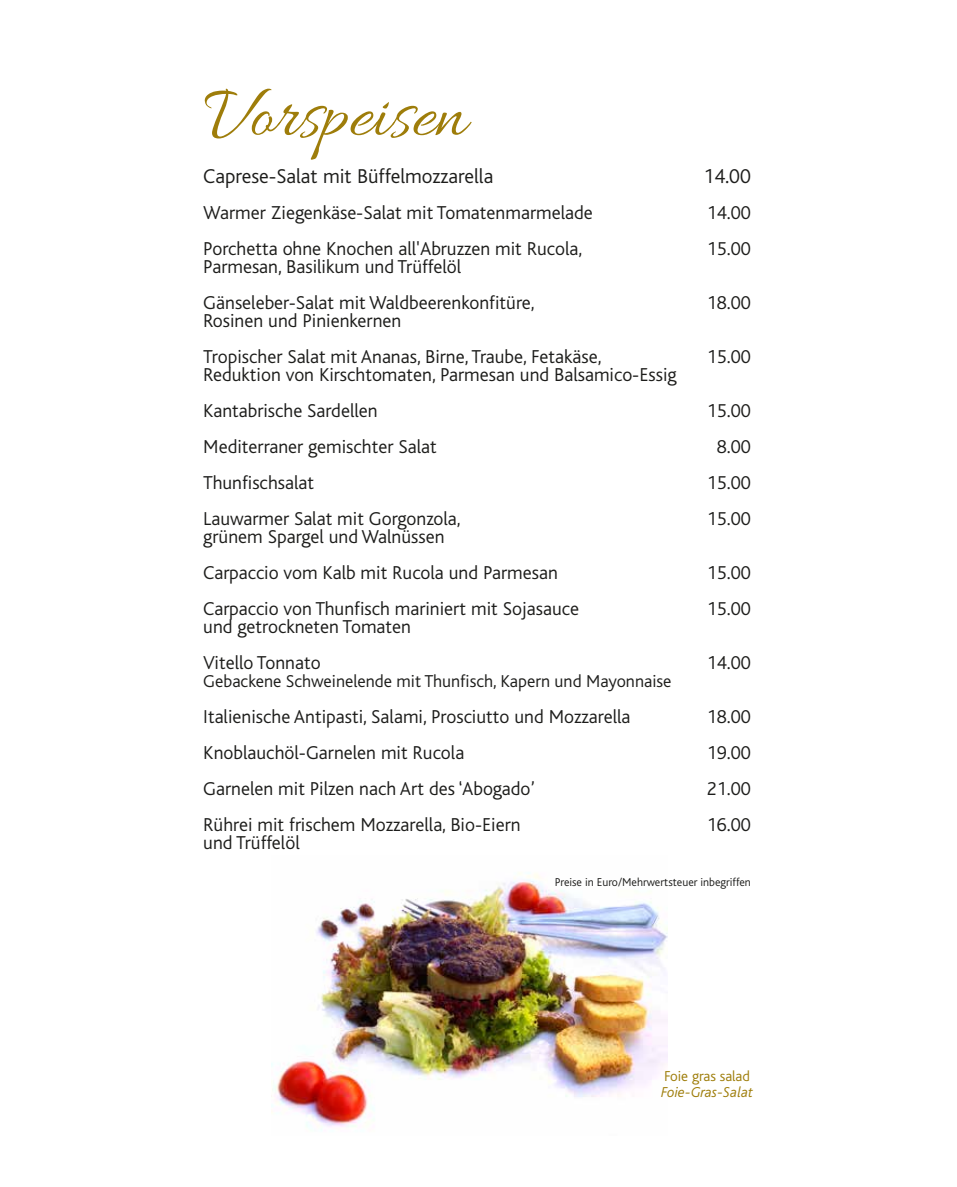
<style>
.page{position:relative;width:957px;height:1187px;background:#fff}
.page>*{position:absolute;margin:0;border:0;box-sizing:border-box;transform-origin:0 0}
.t1{font:74.85px "Allura";color:#9e7d0a}
.t2{font:300 21px "Bliss";color:#1d1d1b}
.t3{font:300 19.5px/36px "Bliss";color:#1d1d1b}
.t4{font:300 18px "Bliss";color:#1d1d1b}
.t5{font:italic 300 15px "Bliss";color:#9e7d0a}
.t6{font:300 15px "Bliss";color:#9e7d0a}
.t7{font:300 11.85px "Bliss";color:#1d1d1b}
</style>
<div class="page">
<img style="left:271px;top:873px;width:396px;height:258px">
<h1 class="t1" style="left:203px;top:73px;width:265px">Vorspeisen</h1>
<p class="t2" style="left:203px;top:165px;width:291px">Caprese-Salat mit Büffelmozzarella</p>
<p class="t2" style="left:703px;top:165px;width:49px">14.00</p>
<p class="t3" style="left:203px;top:195px;width:391px">Warmer Ziegenkäse-Salat mit Tomatenmarmelade</p>
<p class="t3" style="left:707px;top:195px;width:46px">14.00</p>
<p class="t3" style="left:203px;top:231px;width:380px">Porchetta ohne Knochen all'Abruzzen mit Rucola,</p>
<p class="t3" style="left:707px;top:231px;width:46px">15.00</p>
<p class="t3" style="left:203px;top:249px;width:333px">Parmesan, Basilikum und Trüffelöl<br>Gänseleber-Salat mit Waldbeerenkonfitüre,</p>
<p class="t3" style="left:707px;top:285px;width:46px">18.00</p>
<p class="t3" style="left:203px;top:303px;width:400px">Rosinen und Pinienkernen<br>Tropischer Salat mit Ananas, Birne, Traube, Fetakäse,</p>
<p class="t3" style="left:707px;top:339px;width:46px">15.00</p>
<p class="t3" style="left:203px;top:357px;width:475px">Reduktion von Kirschtomaten, Parmesan und Balsamico-Essig<br>Kantabrische Sardellen</p>
<p class="t3" style="left:707px;top:393px;width:46px">15.00</p>
<p class="t3" style="left:203px;top:429px;width:235px">Mediterraner gemischter Salat</p>
<p class="t3" style="left:717px;top:429px;width:35px">8.00</p>
<p class="t3" style="left:203px;top:465px;width:112px">Thunfischsalat</p>
<p class="t3" style="left:707px;top:465px;width:46px">15.00</p>
<p class="t3" style="left:203px;top:501px;width:259px">Lauwarmer Salat mit Gorgonzola,</p>
<p class="t3" style="left:707px;top:501px;width:46px">15.00</p>
<p class="t3" style="left:203px;top:519px;width:356px">grünem Spargel und Walnüssen<br>Carpaccio vom Kalb mit Rucola und Parmesan</p>
<p class="t3" style="left:707px;top:555px;width:46px">15.00</p>
<p class="t3" style="left:203px;top:591px;width:377px">Carpaccio von Thunfisch mariniert mit Sojasauce</p>
<p class="t3" style="left:707px;top:591px;width:46px">15.00</p>
<p class="t3" style="left:203px;top:609px;width:209px">und getrockneten Tomaten<br>Vitello Tonnato</p>
<p class="t3" style="left:707px;top:645px;width:46px">14.00</p>
<p class="t4" style="left:203px;top:671px;width:470px">Gebackene Schweinelende mit Thunfisch, Kapern und Mayonnaise</p>
<p class="t3" style="left:203px;top:699px;width:429px">Italienische Antipasti, Salami, Prosciutto und Mozzarella</p>
<p class="t3" style="left:707px;top:699px;width:46px">18.00</p>
<p class="t3" style="left:203px;top:735px;width:262px">Knoblauchöl-Garnelen mit Rucola</p>
<p class="t3" style="left:707px;top:735px;width:46px">19.00</p>
<p class="t3" style="left:203px;top:771px;width:333px">Garnelen mit Pilzen nach Art des ‘Abogado’</p>
<p class="t3" style="left:707px;top:771px;width:46px">21.00</p>
<p class="t3" style="left:203px;top:807px;width:319px">Rührei mit frischem Mozzarella, Bio-Eiern</p>
<p class="t3" style="left:707px;top:807px;width:46px">16.00</p>
<p class="t3" style="left:203px;top:825px;width:98px">und Trüffelöl</p>
<p class="t7" style="left:555px;top:875px;width:198px">Preise in Euro/Mehrwertsteuer inbegriffen</p>
<p class="t6" style="left:664px;top:1068px;width:87px">Foie gras salad</p>
<p class="t5" style="left:661px;top:1084px;width:93px">Foie-Gras-Salat</p>
</div>
